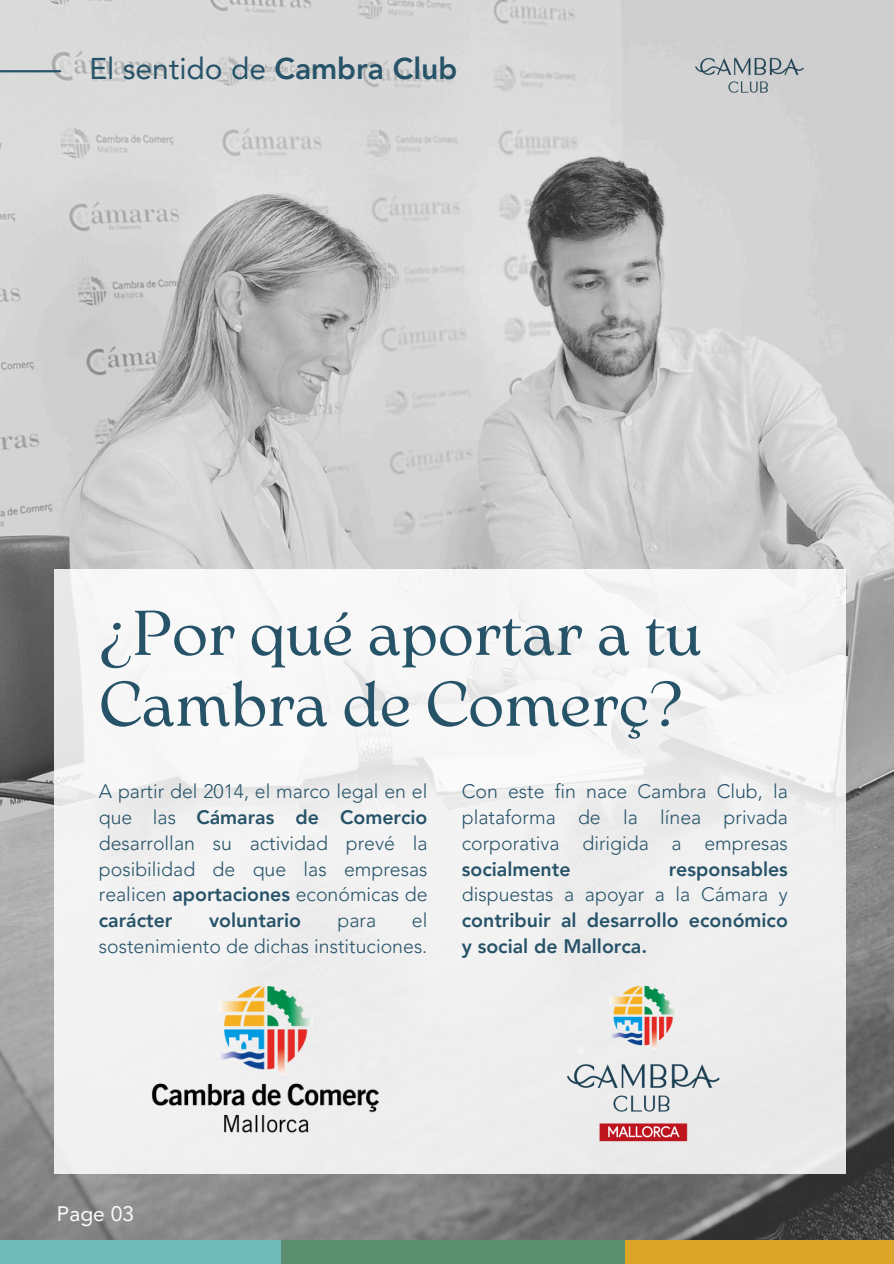
<style>
.page{position:relative;width:894px;height:1264px;background:#fff}
.page>*{position:absolute;margin:0;border:0;box-sizing:border-box;transform-origin:0 0}
.t1{font:62.85px/70.8px "Arsenica Antiqua";color:#275369}
.t2{font:30px "Avenir LT Pro";color:#275369}
.t3{font:21px "Avenir LT Pro";color:#f8fbfb}
.t4{font:300 19.5px/25.8px "Avenir LT Pro";color:#275369;text-align:justify}
.t5{font:800 19.5px/25.8px "Avenir LT Pro";color:#275369;text-align:justify}
.s1{font-weight:800}
.s2{font-weight:300}
</style>
<div class="page">
<img style="left:0;top:0;width:893px;height:1240px">
<hr style="left:0;top:70px;width:60px;height:2px;background:#275369">
<div style="left:54px;top:569px;width:791px;height:604px;background:#f2f2f2"></div>
<img style="left:566px;top:985px;width:170px;height:178px">
<img style="left:151px;top:986px;width:228px;height:147px">
<div style="left:0;top:1240px;width:281px;height:23px;background:#6dbab9"></div>
<div style="left:281px;top:1240px;width:343px;height:23px;background:#5c8e70"></div>
<div style="left:624px;top:1240px;width:269px;height:23px;background:#dba529"></div>
<img style="left:695px;top:51px;width:108px;height:48px">
<h2 class="t2" style="left:89px;top:56px;width:369px">El sentido de <span class="s1">Cambra Club</span></h2>
<p class="t1" style="left:99px;top:603px;width:604px">¿Por qué aportar a tu<br>Cambra de Comerç?</p>
<p class="t4" style="left:99px;top:780px;width:330px">A partir del 2014, el marco legal en el que las <span class="s1">Cámaras de Comercio </span>desarrollan su actividad prevé la posibilidad de que las empresas realicen <span class="s1">aportaciones</span> económicas de <span class="s1">cará cter</span></p>
<p class="t4" style="left:99px;top:909px;width:330px;text-align:right">el<br>sostenimiento de dichas instituciones.</p>
<p class="t5" style="left:209px;top:909px;width:94px">voluntario</p>
<p class="t4" style="left:337px;top:909px;width:40px">para</p>
<p class="t4" style="left:461px;top:780px;width:327px">Con este fin nace Cambra Club, la plataforma de la línea privada corporativa dirigida a empresas <span class="s1">socialmente</span></p>
<p class="t5" style="left:461px;top:857px;width:327px;text-indent:207px">responsables <span class="s2">dispuestas a apoyar a la Cámara y </span>contribuir al desarrollo económico y social de Mallorca.</p>
<p class="t3" style="left:57px;top:1205px;width:79px">Page 03</p>
</div>
